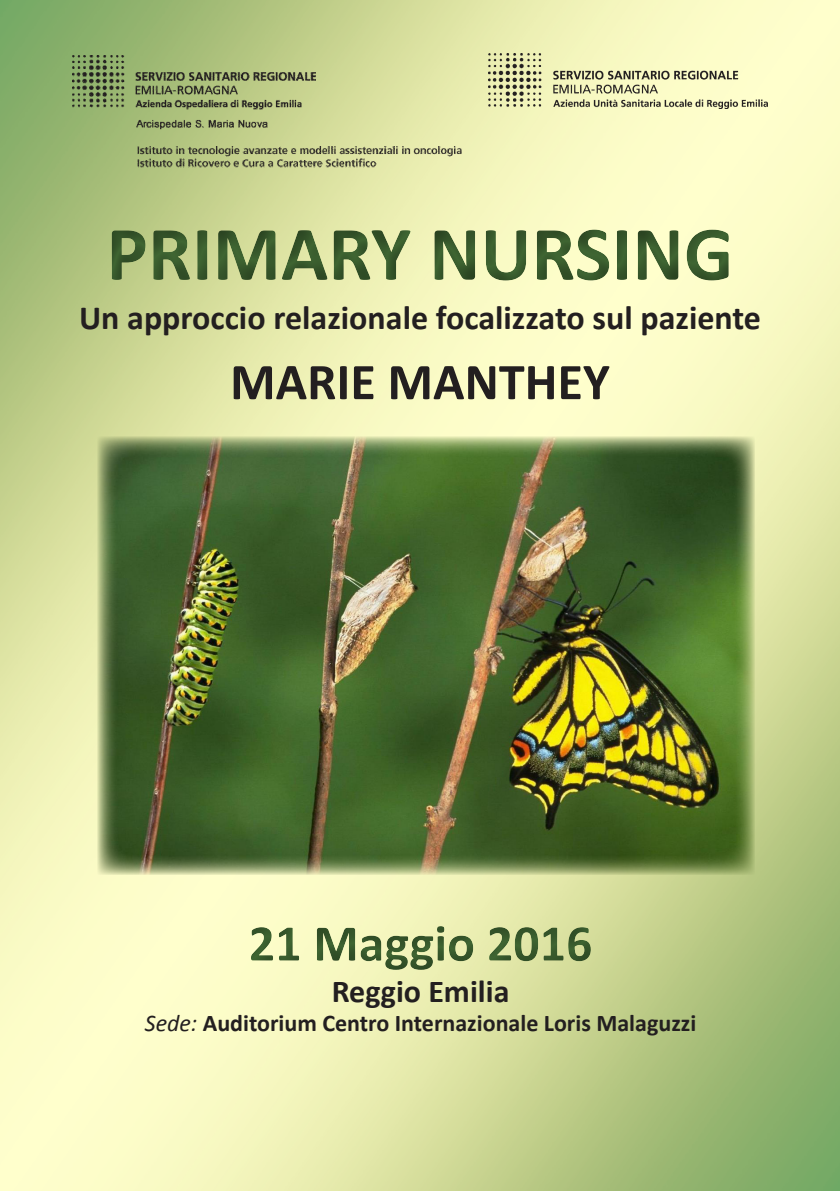
<style>
.page{position:relative;width:840px;height:1191px;background:#fff}
.page>*{position:absolute;margin:0;border:0;box-sizing:border-box;transform-origin:0 0}
.t1{font:700 78px "Calibri";color:#3f6532}
.t2{font:700 52px "Calibri";color:#231f20}
.t3{font:700 52px "Calibri";color:#3f6532}
.t4{font:700 34px "Calibri";color:#231f20}
.t5{font:700 32px "Calibri";color:#231f20}
.t6{font:700 24px "Calibri";color:#231f20}
.s1{font-weight:400;font-style:italic}
</style>
<div class="page">
<img style="left:0;top:0;width:839px;height:1191px">
<div style="left:65px;top:203px;width:715px;height:104px;background:#231f20;opacity:.5"></div>
<img style="left:97px;top:437px;width:657px;height:437px">
<div style="left:71px;top:903px;width:697px;height:96px;background:#231f20;opacity:.5"></div>
<img style="left:72px;top:56px;width:392px;height:119px">
<img style="left:488px;top:53px;width:279px;height:56px">
<h1 class="t1" style="left:106px;top:204px;width:628px">PRIMARY NURSING</h1>
<h3 class="t4" style="left:79px;top:296px;width:683px">Un approccio relazionale focalizzato sul paziente</h3>
<h2 class="t2" style="left:230px;top:349px;width:381px">MARIE MANTHEY</h2>
<h2 class="t3" style="left:248px;top:910px;width:345px">21 Maggio 2016</h2>
<h3 class="t5" style="left:331px;top:970px;width:179px">Reggio Emilia</h3>
<p class="t6" style="left:145px;top:1007px;width:552px"><span class="s1">Sede:</span> Auditorium Centro Internazionale Loris Malaguzzi</p>
</div>
